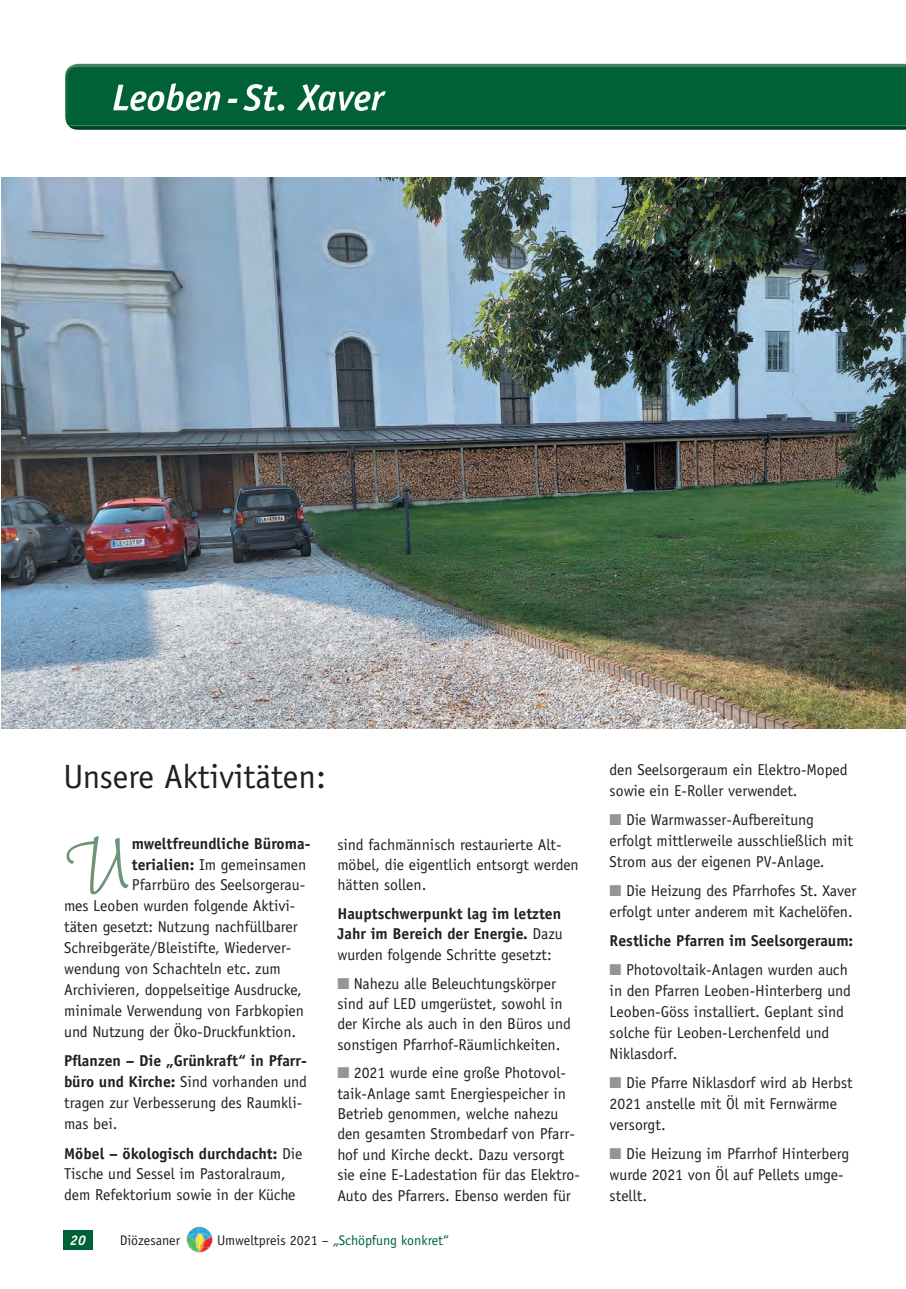
<style>
.page{position:relative;width:906px;height:1289px;background:#fff}
.page>*{position:absolute;margin:0;border:0;box-sizing:border-box;transform-origin:0 0}
.t1{font:103.35px "Wiesbaden Swing LT Std";color:#6e9478}
.t2{font:33.75px "Officina Sans Std";color:#231f20}
.t3{font:15.75px/20.9px "Officina Sans Std";color:#231f20}
.t4{font:700 15.75px/20.4px "Officina Sans Std";color:#231f20;text-align:justify}
.t5{font:13.95px "Officina Sans Std";color:#006136}
.t6{font:13.95px "Officina Sans Std";color:#231f20}
.t7{font:italic 700 13.95px "Officina Sans Std";color:#fff}
.s1{font-weight:700}
.s2{font-weight:400}
.s3{color:#939598}
.s4{color:#231f20}
</style>
<div class="page">
<div style="left:63px;top:1230px;width:30px;height:19px;background:#006136"></div>
<img style="left:188px;top:1226px;width:23px;height:26px">
<img style="left:186px;top:1234px;width:26px;height:13px">
<hr style="left:69px;top:64px;width:837px;height:3px;background:#43815d">
<img style="left:68px;top:126px;width:838px;height:4px">
<div style="left:65px;top:67px;width:841px;height:59px;background:#006136"></div>
<img style="left:113px;top:83px;width:273px;height:28px">
<img style="left:1px;top:177px;width:905px;height:551px">
<h2 class="t2" style="left:63px;top:756px;width:264px">Unsere Aktivitäten:</h2>
<h1 class="t1" style="left:64px;top:805px;width:67px">U</h1>
<p class="t4" style="left:132px;top:833px;width:180px">mweltfreundliche Büroma-</p>
<p class="t3" style="left:132px;top:854px;width:176px"><span class="s1">terialien:</span> Im gemeinsamen</p>
<p class="t3" style="left:132px;top:874px;width:175px">Pfarrbüro des Seelsorgerau-</p>
<p class="t3" style="left:64px;top:895px;width:233px">mes Leoben wurden folgende Aktivi-</p>
<p class="t3" style="left:64px;top:916px;width:235px">täten gesetzt: Nutzung nachfüllbarer</p>
<p class="t3" style="left:64px;top:937px;width:229px">Schreibgeräte/Bleistifte, Wiederver-</p>
<p class="t3" style="left:64px;top:958px;width:218px">wendung von Schachteln etc. zum</p>
<p class="t3" style="left:64px;top:979px;width:239px">Archivieren, doppelseitige Ausdrucke,</p>
<p class="t3" style="left:64px;top:1000px;width:241px">minimale Verwendung von Farbkopien</p>
<p class="t3" style="left:64px;top:1020px;width:233px">und Nutzung der Öko-Druckfunktion.</p>
<p class="t3" style="left:64px;top:1050px;width:244px"><span class="s1">Pflanzen – Die „Grünkraft“ in Pfarr&shy;büro und Kirche:</span> Sind vorhanden und tragen zur Verbesserung des Raumkli&shy;mas bei.</p>
<p class="t3" style="left:64px;top:1142px;width:240px"><span class="s1">Möbel – ökologisch durchdacht:</span> Die<br>Tische und Sessel im Pastoralraum, dem Refektorium sowie in der Küche</p>
<p class="t3" style="left:337px;top:834px;width:243px;line-height:20.4px">sind fachmännisch restaurierte Alt&shy;möbel, die eigentlich entsorgt werden hätten sollen.</p>
<p class="t4" style="left:337px;top:903px;width:227px">Hauptschwerpunkt lag im letzten Jahr im Bereich der Energie. <span class="s2">Dazu wurden folgende Schritte gesetzt:</span></p>
<p class="t3" style="left:337px;top:973px;width:235px;line-height:20.4px"><span class="s3">■</span> Nahezu alle Beleuchtungskörper sind auf LED umgerüstet, sowohl in der Kirche als auch in den Büros und sonstigen Pfarrhof-Räumlichkeiten.</p>
<p class="t3" style="left:337px;top:1062px;width:244px;line-height:20.4px"><span class="s3">■</span> 2021 wurde eine große Photovol&shy;taik-Anlage samt Energiespeicher in Betrieb genommen, welche nahezu den gesamten Strombedarf von Pfarr&shy;hof und Kirche deckt. Dazu versorgt sie eine E-Ladestation für das Elektro-Auto des Pfarrers. Ebenso werden für</p>
<p class="t7" style="left:70px;top:1231px;width:17px">20</p>
<p class="t6" style="left:120px;top:1231px;width:62px">Diözesaner</p>
<p class="t5" style="left:217px;top:1231px;width:233px"><span class="s4">Umweltpreis 2021 –</span> „Schöpfung konkret“</p>
<p class="t3" style="left:609px;top:759px;width:240px">den Seelsorgeraum ein Elektro-Moped sowie ein E-Roller verwendet.</p>
<p class="t3" style="left:609px;top:809px;width:245px"><span class="s3">■</span> Die Warmwasser-Aufbereitung erfolgt mittlerweile ausschließlich mit<br>Strom aus der eigenen PV-Anlage.</p>
<p class="t3" style="left:609px;top:880px;width:248px"><span class="s3">■</span> Die Heizung des Pfarrhofes St. Xaver erfolgt unter anderem mit Kachelöfen.</p>
<p class="t4" style="left:609px;top:930px;width:245px">Restliche Pfarren im Seelsorgeraum:</p>
<p class="t3" style="left:609px;top:959px;width:243px"><span class="s3">■</span> Photovoltaik-Anlagen wurden auch in den Pfarren Leoben-Hinterberg und<br>Leoben-Göss installiert. Geplant sind solche für Leoben-Lerchenfeld und<br>Niklasdorf.</p>
<p class="t3" style="left:609px;top:1072px;width:245px"><span class="s3">■</span> Die Pfarre Niklasdorf wird ab Herbst<br>2021 anstelle mit Öl mit Fernwärme versorgt.</p>
<p class="t3" style="left:609px;top:1143px;width:241px"><span class="s3">■</span> Die Heizung im Pfarrhof Hinterberg wurde 2021 von Öl auf Pellets umge&shy;stellt.</p>
</div>
